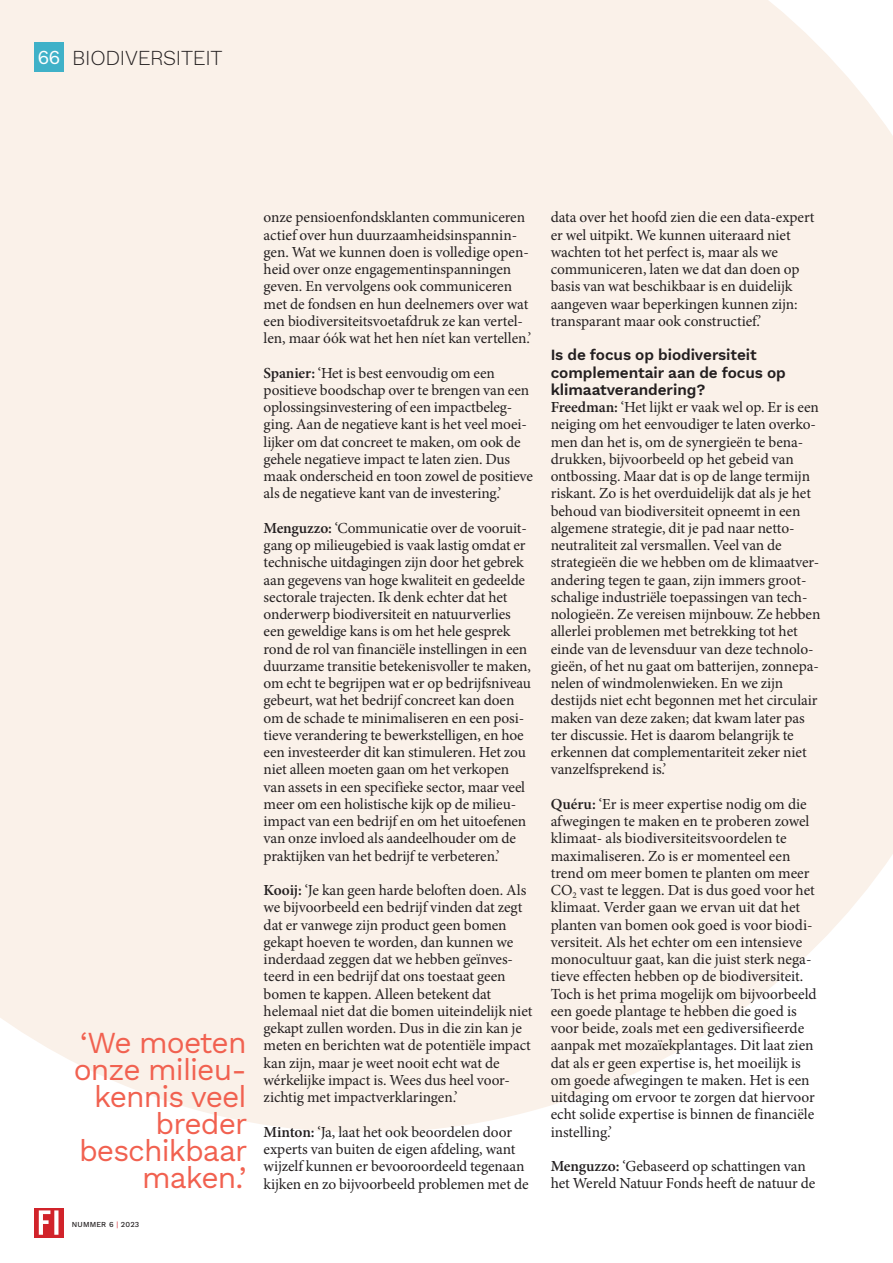
<style>
.page{position:relative;width:893px;height:1263px;background:#fff}
.page>*{position:absolute;margin:0;border:0;box-sizing:border-box;transform-origin:0 0}
.t1{font:30px/27px "Work Sans";letter-spacing:-.03em;color:#f16150;text-align:right}
.t2{font:300 21px "Work Sans";letter-spacing:-.015em;color:#231f20}
.t3{font:15.3px/17.2px "Minion Pro";letter-spacing:-.01em;color:#231f20}
.t4{font:600 15.3px/17.2px "Work Sans";letter-spacing:-.005em;color:#231f20}
.t5{font:500 7.5px "Work Sans";letter-spacing:.02em;color:#231f20}
.s1{font-weight:400;font-size:19.5px;color:#fff}
.s2{font-weight:400;color:#d1232a}
.s3{font-weight:600}
</style>
<div class="page">
<div style="left:0;top:0;width:893px;height:1133px;background:#faf1e9"></div>
<svg style="left:34px;top:1208px;width:30px;height:29px"></svg>
<svg style="left:39px;top:1210px;width:19px;height:25px"></svg>
<div style="left:34px;top:43px;width:30px;height:29px;background:#3fb1c8"></div>
<h2 class="t2" style="left:37px;top:42px;width:187px"><span class="s1">66</span> BIODIVERSITEIT</h2>
<h1 class="t1" style="left:74px;top:1028px;width:175px">‘We moeten onze milieu&shy;kennis veel breder beschikbaar maken.’</h1>
<p class="t5" style="left:72px;top:1219px;width:69px">NUMMER 6 <span class="s2">|</span> 2023</p>
<p class="t3" style="left:264px;top:209px;width:269px">onze pensioenfondsklanten communiceren actief over hun duurzaamheidsinspannin&shy;gen. Wat we kunnen doen is volledige open&shy;heid over onze engagementinspanningen geven. En vervolgens ook communiceren met de fondsen en hun deelnemers over wat een biodiversiteitsvoetafdruk ze kan vertel&shy;len, maar óók wat het hen níet kan vertellen.’</p>
<p class="t3" style="left:264px;top:364px;width:271px"><span class="s3">Spanier:</span> ‘Het is best eenvoudig om een positieve boodschap over te brengen van een oplossingsinvestering of een impactbeleg&shy;ging. Aan de negatieve kant is het veel moei&shy;lijker om dat concreet te maken, om ook de gehele negatieve impact te laten zien. Dus maak onderscheid en toon zowel de positieve als de negatieve kant van de investering.’</p>
<p class="t3" style="left:264px;top:519px;width:269px"><span class="s3">Menguzzo:</span> ‘Communicatie over de vooruit&shy;gang op milieugebied is vaak lastig omdat er technische uitdagingen zijn door het gebrek aan gegevens van hoge kwaliteit en gedeelde sectorale trajecten. Ik denk echter dat het onderwerp biodiversiteit en natuurverlies een geweldige kans is om het hele gesprek rond de rol van financiële instellingen in een duurzame transitie betekenisvoller te maken, om echt te begrijpen wat er op bedrijfsniveau gebeurt, wat het bedrijf concreet kan doen om de schade te minimaliseren en een posi&shy;tieve verandering te bewerkstelligen, en hoe een investeerder dit kan stimuleren. Het zou niet alleen moeten gaan om het verkopen van assets in een specifieke sector, maar veel meer om een holistische kijk op de milieu&shy;impact van een bedrijf en om het uitoefenen van onze invloed als aandeelhouder om de praktijken van het bedrijf te verbeteren.’</p>
<p class="t3" style="left:264px;top:882px;width:270px"><span class="s3">Kooij:</span> ‘Je kan geen harde beloften doen. Als we bijvoorbeeld een bedrijf vinden dat zegt dat er vanwege zijn product geen bomen gekapt hoeven te worden, dan kunnen we inderdaad zeggen dat we hebben geïnves&shy;teerd in een bedrijf dat ons toestaat geen bomen te kappen. Alleen betekent dat helemaal niet dat die bomen uiteindelijk niet gekapt zullen worden. Dus in die zin kan je meten en berichten wat de potentiële impact kan zijn, maar je weet nooit echt wat de wérkelijke impact is. Wees dus heel voor&shy;zichtig met impactverklaringen.’</p>
<p class="t3" style="left:264px;top:1123px;width:266px"><span class="s3">Minton:</span> ‘Ja, laat het ook beoordelen door experts van buiten de eigen afdeling, want wijzelf kunnen er bevooroordeeld tegenaan kijken en zo bijvoorbeeld problemen met de</p>
<p class="t3" style="left:551px;top:209px;width:265px">data over het hoofd zien die een data-expert er wel uitpikt. We kunnen uiteraard niet wachten tot het perfect is, maar als we communiceren, laten we dat dan doen op basis van wat beschikbaar is en duidelijk aangeven waar beperkingen kunnen zijn: transparant maar ook constructief.’</p>
<p class="t4" style="left:551px;top:346px;width:237px">Is de focus op biodiversiteit complementair aan de focus op klimaatverandering?</p>
<p class="t3" style="left:551px;top:399px;width:271px"><span class="s3">Freedman:</span> ‘Het lijkt er vaak wel op. Er is een neiging om het eenvoudiger te laten overko&shy;men dan het is, om de synergieën te bena&shy;drukken, bijvoorbeeld op het gebeid van ontbossing. Maar dat is op de lange termijn riskant. Zo is het overduidelijk dat als je het behoud van biodiversiteit opneemt in een algemene strategie, dit je pad naar netto&shy;neutraliteit zal versmallen. Veel van de strategieën die we hebben om de klimaatver&shy;andering tegen te gaan, zijn immers groot&shy;schalige industriële toepassingen van tech&shy;nologieën. Ze vereisen mijnbouw. Ze hebben allerlei problemen met betrekking tot het einde van de levensduur van deze technolo&shy;gieën, of het nu gaat om batterijen, zonnepa&shy;nelen of windmolenwieken. En we zijn destijds niet echt begonnen met het circulair maken van deze zaken; dat kwam later pas ter discussie. Het is daarom belangrijk te erkennen dat complementariteit zeker niet vanzelfsprekend is.’</p>
<p class="t3" style="left:551px;top:795px;width:268px"><span class="s3">Quéru:</span> ‘Er is meer expertise nodig om die afwegingen te maken en te proberen zowel klimaat- als biodiversiteitsvoordelen te maximaliseren. Zo is er momenteel een trend om meer bomen te planten om meer CO<sub>2</sub> vast te leggen. Dat is dus goed voor het klimaat. Verder gaan we ervan uit dat het planten van bomen ook goed is voor biodi&shy;versiteit. Als het echter om een intensieve monocultuur gaat, kan die juist sterk nega&shy;tieve effecten hebben op de biodiversiteit.<br>Toch is het prima mogelijk om bijvoorbeeld een goede plantage te hebben die goed is voor beide, zoals met een gediversifieerde aanpak met mozaïekplantages. Dit laat zien dat als er geen expertise is, het moeilijk is om goede afwegingen te maken. Het is een uitdaging om ervoor te zorgen dat hiervoor echt solide expertise is binnen de financiële instelling.’</p>
<p class="t3" style="left:551px;top:1158px;width:266px"><span class="s3">Menguzzo:</span> ‘Gebaseerd op schattingen van het Wereld Natuur Fonds heeft de natuur de</p>
</div>
